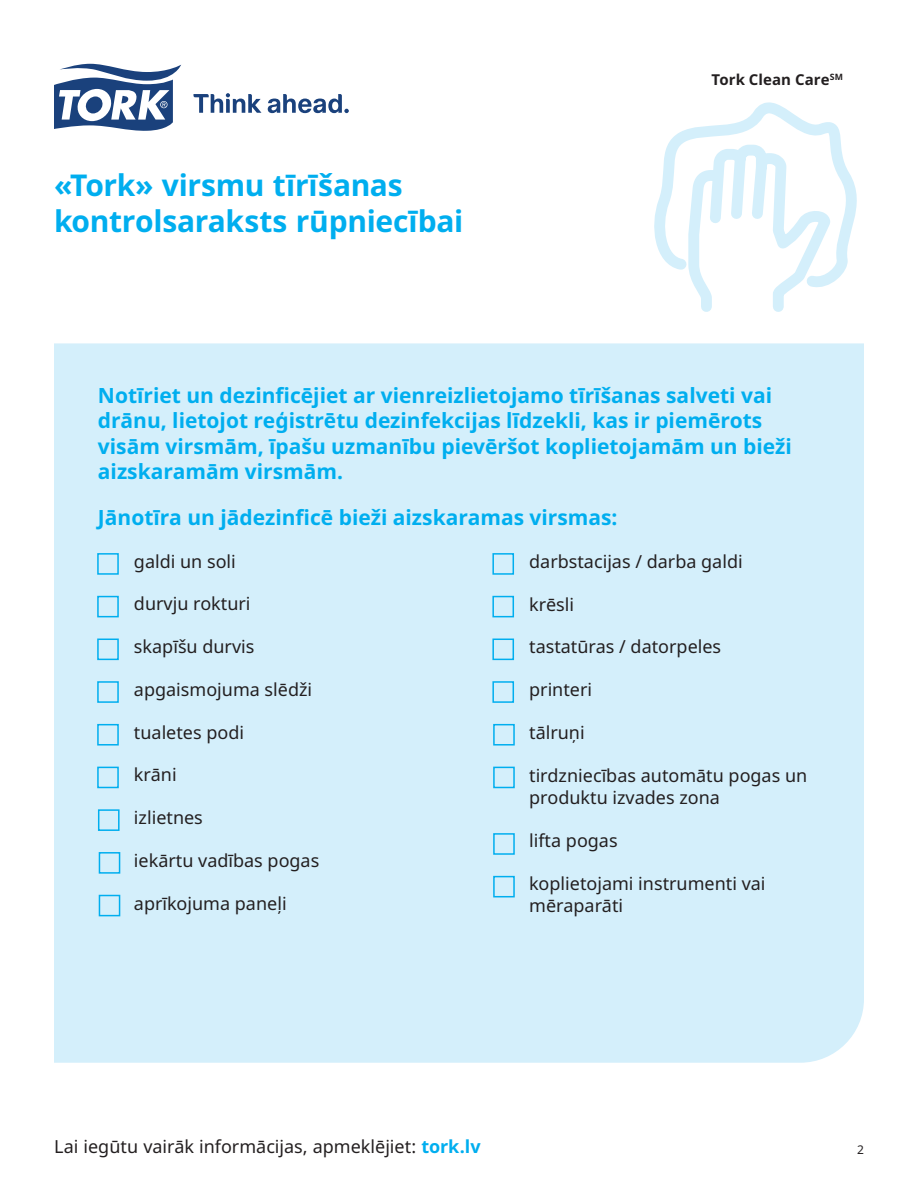
<style>
.page{position:relative;width:918px;height:1188px;background:#fff}
.page>*{position:absolute;margin:0;border:0;box-sizing:border-box;transform-origin:0 0}
.Main_Heading{font:700 30px/36px "Noto Sans";letter-spacing:-.01em;color:#00aeef}
.Wipers_Line_1{font:700 21px/25.5px "Noto Sans";color:#00aeef}
.Wipers_Line_1-2{font:18px/22.5px "Noto Sans";color:#231f20}
.Body_copy{font:18px "Noto Sans";color:#231f20}
.t1{font:700 15px "Noto Sans";letter-spacing:.005em;color:#231f20}
.t2{font:12px "Noto Sans";color:#231f20}
.s1{font-weight:700;color:#00aeef}
</style>
<div class="page">
<div style="left:54px;top:343px;width:810px;height:720px;background:#d4effb"></div>
<div style="left:97px;top:596px;width:22px;height:21px;border:2px solid #00aeef"></div>
<div style="left:97px;top:553px;width:22px;height:22px;border:2px solid #00aeef"></div>
<div style="left:98px;top:809px;width:22px;height:22px;border:2px solid #00aeef"></div>
<div style="left:493px;top:724px;width:22px;height:22px;border:2px solid #00aeef"></div>
<div style="left:493px;top:767px;width:22px;height:21px;border:2px solid #00aeef"></div>
<div style="left:492px;top:639px;width:22px;height:21px;border:2px solid #00aeef"></div>
<div style="left:492px;top:681px;width:22px;height:22px;border:2px solid #00aeef"></div>
<div style="left:492px;top:553px;width:22px;height:22px;border:2px solid #00aeef"></div>
<div style="left:492px;top:596px;width:22px;height:21px;border:2px solid #00aeef"></div>
<div style="left:99px;top:852px;width:21px;height:22px;border:2px solid #00aeef"></div>
<div style="left:99px;top:895px;width:21px;height:21px;border:2px solid #00aeef"></div>
<div style="left:97px;top:639px;width:22px;height:21px;border:2px solid #00aeef"></div>
<div style="left:97px;top:681px;width:22px;height:22px;border:2px solid #00aeef"></div>
<div style="left:97px;top:724px;width:22px;height:22px;border:2px solid #00aeef"></div>
<div style="left:97px;top:767px;width:22px;height:21px;border:2px solid #00aeef"></div>
<svg style="left:194px;top:93px;width:67px;height:20px"></svg>
<svg style="left:268px;top:94px;width:81px;height:19px"></svg>
<svg style="left:54px;top:64px;width:127px;height:67px"></svg>
<div style="left:493px;top:833px;width:22px;height:22px;border:2px solid #00aeef"></div>
<div style="left:493px;top:876px;width:22px;height:21px;border:2px solid #00aeef"></div>
<svg style="left:654px;top:102px;width:203px;height:210px"></svg>
<p class="Main_Heading" style="left:54px;top:167px;width:411px">«Tork» virsmu tīrīšanas kontrolsaraksts rūpniecībai</p>
<p class="t1" style="left:712px;top:69px;width:133px">Tork Clean Care<sup>SM</sup></p>
<p class="Wipers_Line_1" style="left:98px;top:382px;width:695px">Notīriet un dezinficējiet ar vienreizlietojamo tīrīšanas salveti vai drānu, lietojot reģistrētu dezinfekcijas līdzekli, kas ir piemērots visām virsmām, īpašu uzmanību pievēršot koplietojamām un bieži aizskaramām virsmām.</p>
<p class="Wipers_Line_1" style="left:98px;top:504px;width:521px">Jānotīra un jādezinficē bieži aizskaramas virsmas:</p>
<p class="Wipers_Line_1-2" style="left:134px;top:549px;width:103px">galdi un soli</p>
<p class="Wipers_Line_1-2" style="left:134px;top:592px;width:118px">durvju rokturi</p>
<p class="Wipers_Line_1-2" style="left:134px;top:635px;width:122px">skapīšu durvis</p>
<p class="Wipers_Line_1-2" style="left:134px;top:678px;width:180px">apgaismojuma slēdži</p>
<p class="Wipers_Line_1-2" style="left:134px;top:720px;width:112px">tualetes podi</p>
<p class="Wipers_Line_1-2" style="left:134px;top:763px;width:44px">krāni</p>
<p class="Wipers_Line_1-2" style="left:134px;top:806px;width:70px">izlietnes</p>
<p class="Wipers_Line_1-2" style="left:134px;top:849px;width:187px">iekārtu vadības pogas</p>
<p class="Wipers_Line_1-2" style="left:134px;top:891px;width:154px">aprīkojuma paneļi</p>
<p class="Wipers_Line_1-2" style="left:529px;top:550px;width:215px">darbstacijas / darba galdi</p>
<p class="Wipers_Line_1-2" style="left:529px;top:592px;width:46px">krēsli</p>
<p class="Wipers_Line_1-2" style="left:529px;top:635px;width:194px">tastatūras / datorpeles</p>
<p class="Wipers_Line_1-2" style="left:529px;top:678px;width:64px">printeri</p>
<p class="Wipers_Line_1-2" style="left:529px;top:721px;width:57px">tālruņi</p>
<p class="Wipers_Line_1-2" style="left:529px;top:763px;width:280px">tirdzniecības automātu pogas un produktu izvades zona</p>
<p class="Wipers_Line_1-2" style="left:529px;top:829px;width:90px">lifta pogas</p>
<p class="Wipers_Line_1-2" style="left:529px;top:871px;width:238px">koplietojami instrumenti vai mēraparāti</p>
<p class="Body_copy" style="left:54px;top:1134px;width:428px">Lai iegūtu vairāk informācijas, apmeklējiet: <span class="s1">tork.lv</span></p>
<p class="t2" style="left:857px;top:1141px;width:8px">2</p>
</div>
